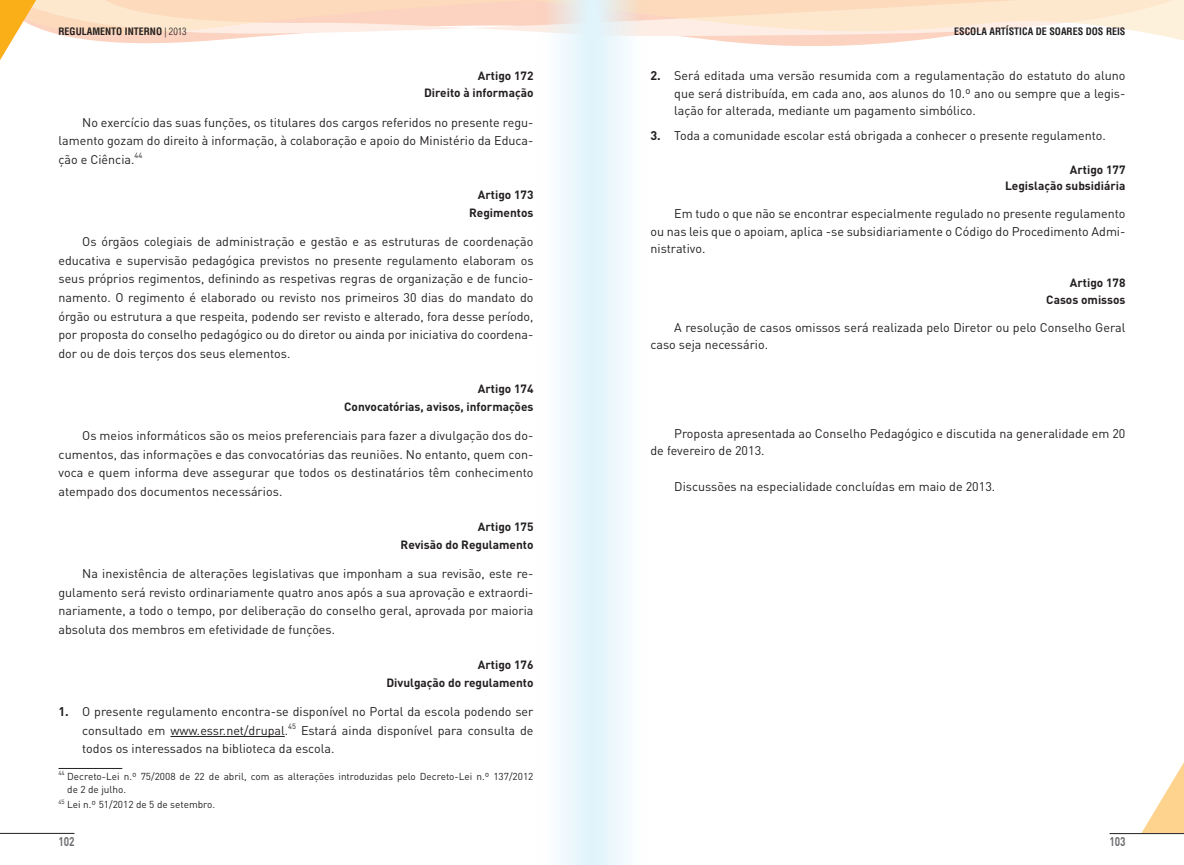
<style>
.page{position:relative;width:1184px;height:865px;background:#fff}
.page>*{position:absolute;margin:0;border:0;box-sizing:border-box;transform-origin:0 0}
.t1{font:12.5px/18.6px "DINOT";color:#231f20;text-align:justify}
.t2{font:700 12.5px "DINOT";letter-spacing:-.01em;color:#6c6d70;scale:.8 1}
.t3{font:700 11.88px/17.4px "DINOT";color:#231f20;text-align:right}
.t4{font:10px/13.8px "DINOT";color:#231f20}
.t5{font:700 condensed 10px "Helvetica LT Std";color:#231f20}
.s1{font-weight:300}
.s2{font-weight:700}
</style>
<div class="page">
<svg style="left:43px;top:0;width:1140px;height:44px"></svg>
<svg style="left:0;top:0;width:43px;height:60px"></svg>
<svg style="left:1141px;top:764px;width:42px;height:69px"></svg>
<hr style="left:0;top:833px;width:74px;height:1px;background:#231f20">
<hr style="left:1109px;top:833px;width:74px;height:1px;background:#231f20">
<div style="left:537px;top:0;width:55px;height:865px;background:linear-gradient(to right,#fffefc,#dff3fc)"></div>
<div style="left:592px;top:0;width:55px;height:865px;background:linear-gradient(to right,#def3fc,#fffefc)"></div>
<hr style="left:170px;top:736px;width:115px;height:1px;background:#231f20">
<hr style="left:58px;top:768px;width:64px;height:1px;background:#231f20">
<p class="t5" style="left:58px;top:26px;width:130px">REGULAMENTO INTERNO <span class="s1">| 2013</span></p>
<p class="t5" style="left:954px;top:26px;width:173px">ESCOLA ARTÍSTICA DE SOARES DOS REIS</p>
<p class="t3" style="left:424px;top:66px;width:111px">Artigo 172<br>Direito à informação</p>
<p class="t1" style="left:58px;top:112px;width:476px;text-indent:24px">No exercício das suas funções, os titulares dos cargos referidos no presente regu&shy;lamento gozam do direito à informação, à colaboração e apoio do Ministério da Educa&shy;ção e Ciência.<sup>44</sup></p>
<p class="t3" style="left:469px;top:186px;width:66px">Artigo 173<br>Regimentos</p>
<p class="t1" style="left:58px;top:232px;width:476px;text-indent:24px">Os órgãos colegiais de administração e gestão e as estruturas de coordenação educativa e supervisão pedagógica previstos no presente regulamento elaboram os seus próprios regimentos, definindo as respetivas regras de organização e de funcio&shy;namento. O regimento é elaborado ou revisto nos primeiros 30 dias do mandato do órgão ou estrutura a que respeita, podendo ser revisto e alterado, fora desse período, por proposta do conselho pedagógico ou do diretor ou ainda por iniciativa do coordena&shy;dor ou de dois terços dos seus elementos.</p>
<p class="t3" style="left:344px;top:380px;width:191px">Artigo 174<br>Convocatórias, avisos, informações</p>
<p class="t1" style="left:58px;top:426px;width:476px;text-indent:24px">Os meios informáticos são os meios preferenciais para fazer a divulgação dos do&shy;cumentos, das informações e das convocatórias das reuniões. No entanto, quem con&shy;voca e quem informa deve assegurar que todos os destinatários têm conhecimento atempado dos documentos necessários.</p>
<p class="t3" style="left:400px;top:518px;width:134px">Artigo 175<br>Revisão do Regulamento</p>
<p class="t1" style="left:58px;top:563px;width:476px;text-indent:24px">Na inexistência de alterações legislativas que imponham a sua revisão, este re&shy;gulamento será revisto ordinariamente quatro anos após a sua aprovação e extraordi&shy;nariamente, a todo o tempo, por deliberação do conselho geral, aprovada por maioria absoluta dos membros em efetividade de funções.</p>
<p class="t3" style="left:386px;top:656px;width:149px">Artigo 176<br>Divulgação do regulamento</p>
<p class="t1" style="left:82px;top:701px;width:453px;text-indent:-24px"><span class="s2">1.</span> O presente regulamento encontra-se disponível no Portal da escola podendo ser consultado em www.essr.net/drupal.<sup>45</sup> Estará ainda disponível para consulta de todos os interessados na biblioteca da escola.</p>
<p class="t4" style="left:67px;top:768px;width:468px;text-indent:-9px"><sup>44</sup> Decreto-Lei n.º 75/2008 de 22 de abril, com as alterações introduzidas pelo Decreto-Lei n.º 137/2012 de 2 de julho.</p>
<p class="t4" style="left:58px;top:797px;width:158px"><sup>45</sup> Lei n.º 51/2012 de 5 de setembro.</p>
<p class="t1" style="left:674px;top:67px;width:453px;line-height:17.5px;text-indent:-24px"><span class="s2">2.</span> Será editada uma versão resumida com a regulamentação do estatuto do aluno que será distribuída, em cada ano, aos alunos do 10.º ano ou sempre que a legis&shy;lação for alterada, mediante um pagamento simbólico.</p>
<p class="t1" style="left:650px;top:126px;width:457px"><span class="s2">3.</span> Toda a comunidade escolar está obrigada a conhecer o presente regulamento.</p>
<p class="t3" style="left:1005px;top:161px;width:122px;line-height:16.2px">Artigo 177<br>Legislação subsidiária</p>
<p class="t1" style="left:650px;top:205px;width:476px;line-height:17.5px;text-indent:24px">Em tudo o que não se encontrar especialmente regulado no presente regulamento ou nas leis que o apoiam, aplica -se subsidiariamente o Código do Procedimento Admi&shy;nistrativo.</p>
<p class="t3" style="left:1046px;top:274px;width:81px;line-height:16.2px">Artigo 178<br>Casos omissos</p>
<p class="t1" style="left:650px;top:318px;width:476px;line-height:17.5px;text-indent:24px">A resolução de casos omissos será realizada pelo Diretor ou pelo Conselho Geral caso seja necessário.</p>
<p class="t1" style="left:650px;top:424px;width:476px;line-height:17.5px;text-indent:24px">Proposta apresentada ao Conselho Pedagógico e discutida na generalidade em 20 de fevereiro de 2013.</p>
<p class="t1" style="left:674px;top:476px;width:322px">Discussões na especialidade concluídas em maio de 2013.</p>
<p class="t2" style="left:58px;top:833px;width:22px">102</p>
<p class="t2" style="left:1109px;top:833px;width:22px">103</p>
</div>
